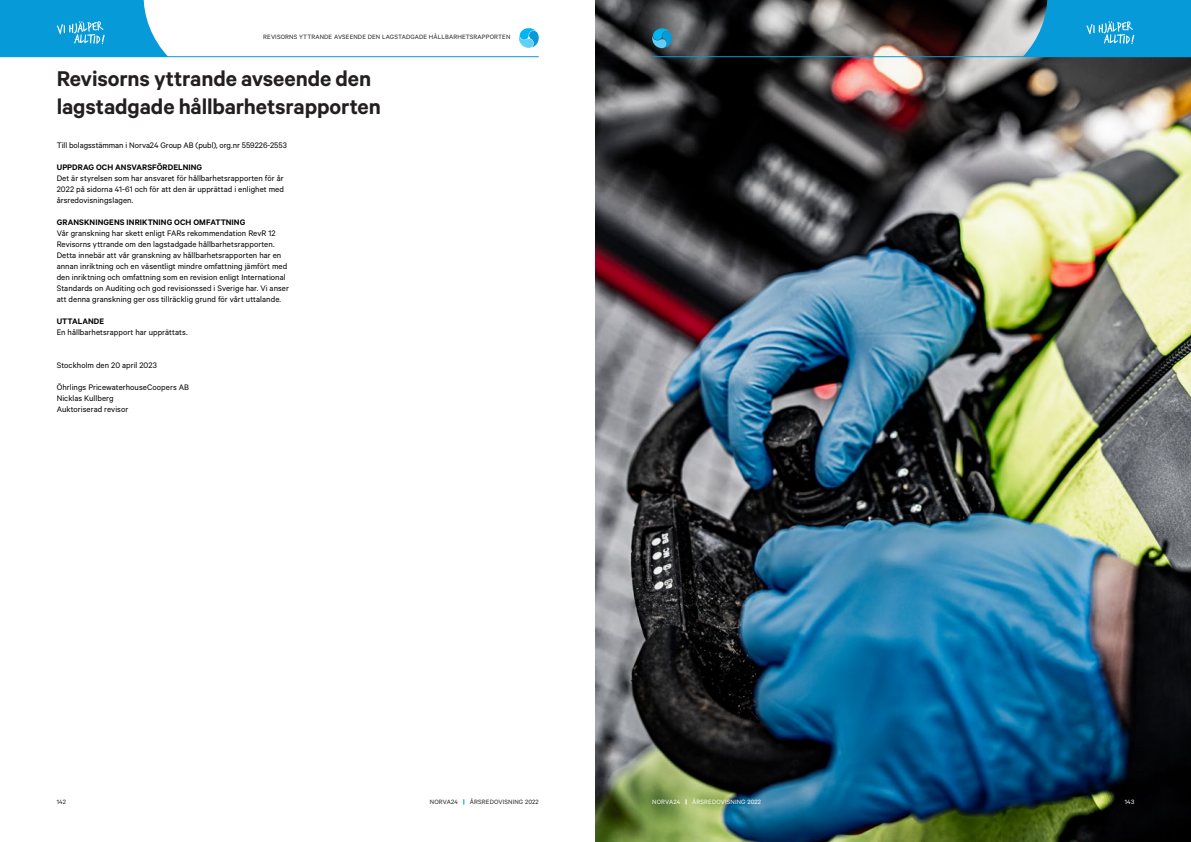
<style>
.page{position:relative;width:1191px;height:842px;background:#fff}
.page>*{position:absolute;margin:0;border:0;box-sizing:border-box;transform-origin:0 0}
.t1{font:600 24px/28px "Calibre";letter-spacing:-.005em;color:#231f20}
.t2{font:9px/11px "Calibre";letter-spacing:.005em;color:#000001}
.t3{font:600 9px "Calibre";letter-spacing:.015em;color:#000001}
.t4{font:7px "Calibre";letter-spacing:.02em;color:#231f20}
.t5{font:7px "Calibre";letter-spacing:.02em;color:#fff}
.s1{font-weight:900;color:#069ad9}
.s2{font-weight:900}
</style>
<div class="page">
<hr style="left:0;top:56px;width:539px;height:1px;background:#069ad9">
<svg style="left:519px;top:28px;width:20px;height:20px"></svg>
<svg style="left:0;top:0;width:168px;height:56px;background:#24a6dd"></svg>
<img style="left:595px;top:0;width:596px;height:842px">
<svg style="left:651px;top:27px;width:23px;height:21px"></svg>
<hr style="left:652px;top:56px;width:539px;height:1px;background:#069ad9">
<svg style="left:1022px;top:0;width:169px;height:57px;background:#189ad1"></svg>
<p class="t4" style="left:263px;top:33px;width:249px">REVISORNS YTTRANDE AVSEENDE DEN LAGSTADGADE HÅLLBARHETSRAPPORTEN</p>
<h1 class="t1" style="left:57px;top:64px;width:326px">Revisorns yttrande avseende den lagstadgade hållbarhetsrapporten</h1>
<p class="t2" style="left:57px;top:139px;width:232px">Till bolagsstämman i Norva24 Group AB (publ), org.nr 559226-2553</p>
<p class="t3" style="left:57px;top:161px;width:147px">UPPDRAG OCH ANSVARSFÖRDELNING</p>
<p class="t2" style="left:57px;top:172px;width:229px;text-align:justify">Det är styrelsen som har ansvaret för hållbarhetsrapporten för år 2022 på sidorna 41-61 och för att den är upprättad i enlighet med årsredovisningslagen.</p>
<p class="t3" style="left:57px;top:216px;width:190px">GRANSKNINGENS INRIKTNING OCH OMFATTNING</p>
<p class="t2" style="left:57px;top:227px;width:234px">Vår granskning har skett enligt FARs rekommendation RevR 12<br>Revisorns yttrande om den lagstadgade hållbarhetsrapporten.<br>Detta innebär att vår granskning av hållbarhetsrapporten har en annan inriktning och en väsentligt mindre omfattning jämfört med den inriktning och omfattning som en revision enligt International Standards on Auditing och god revisionssed i Sverige har. Vi anser att denna granskning ger oss tillräcklig grund för vårt uttalande.</p>
<p class="t3" style="left:57px;top:315px;width:49px">UTTALANDE</p>
<p class="t2" style="left:57px;top:326px;width:132px">En hållbarhetsrapport har upprättats.</p>
<p class="t2" style="left:57px;top:359px;width:102px">Stockholm den 20 april 2023</p>
<p class="t2" style="left:57px;top:381px;width:134px">Öhrlings PricewaterhouseCoopers AB<br>Nicklas Kullberg<br>Auktoriserad revisor</p>
<p class="t4" style="left:57px;top:798px;width:11px">142</p>
<p class="t4" style="left:430px;top:798px;width:110px">NORVA24 <span class="s1">|</span> ÅRSREDOVISNING 2022</p>
<p class="t5" style="left:652px;top:798px;width:110px">NORVA24 <span class="s2">|</span> ÅRSREDOVISNING 2022</p>
<p class="t5" style="left:1124px;top:798px;width:11px">143</p>
</div>
